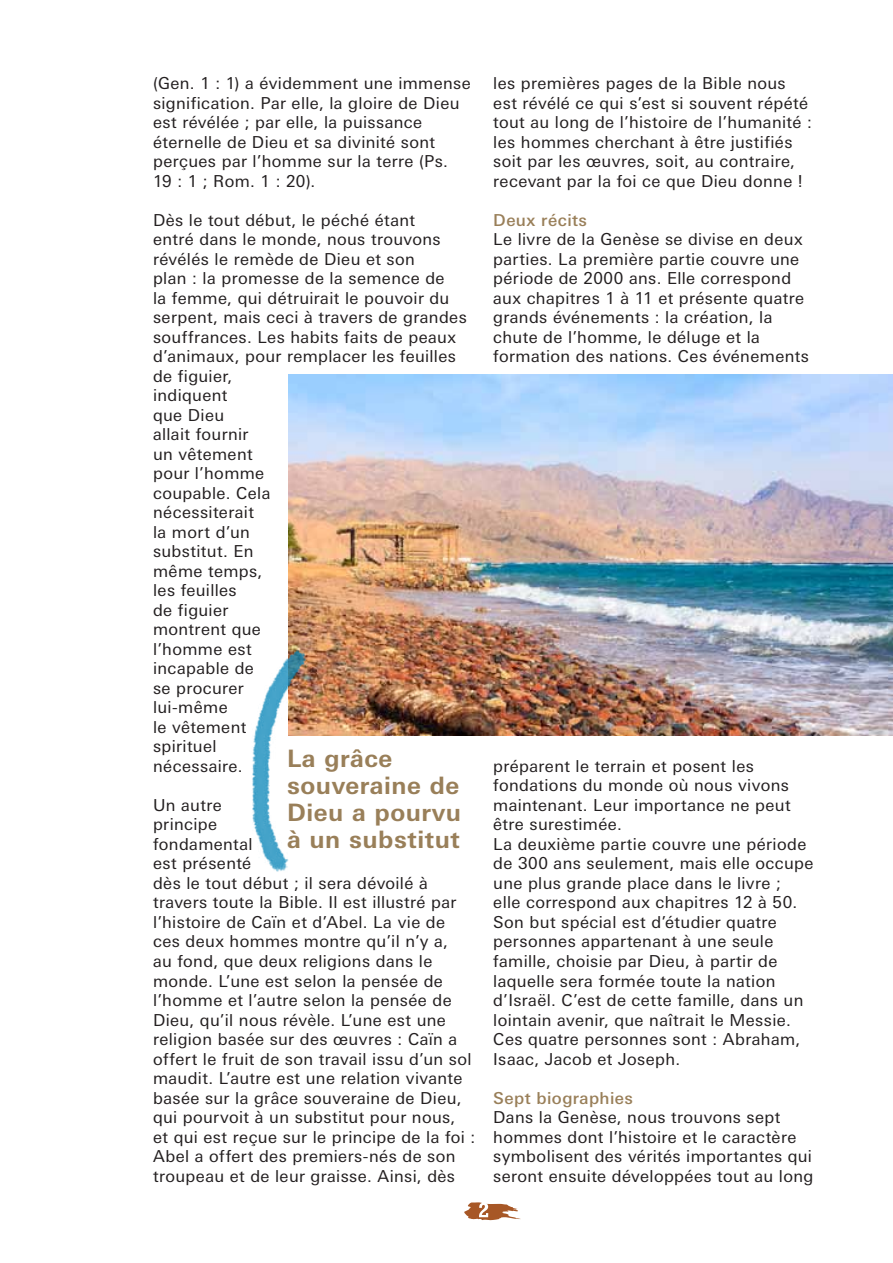
<style>
.page{position:relative;width:893px;height:1263px;background:#fff}
.page>*{position:absolute;margin:0;border:0;box-sizing:border-box;transform-origin:0 0}
.t1{font:700 24px/27px "LT Univers Basic";letter-spacing:.025em;color:#997f59}
.t2{font:16.5px/19.5px "LT Univers Basic";letter-spacing:.025em;color:#231f20}
.t3{font:500 16.5px "LT Univers Basic";letter-spacing:.03em;color:#997f59}
</style>
<div class="page">
<svg style="left:464px;top:1202px;width:57px;height:18px"></svg>
<img style="left:288px;top:374px;width:605px;height:361px">
<img style="left:252px;top:606px;width:285px;height:266px">
<p class="t2" style="left:153px;top:74px;width:319px">(Gen 1. 1: ) a évidemment une immense signification. Par elle la, gloire de Dieu est révélée ; par elle la, puissance éternelle de Dieu et sa divinité sont perçues par ’l homme sur la terre (Ps.<br>1 9 1: ; R o m 1. : 2 0 .(</p>
<p class="t2" style="left:153px;top:210px;width:315px">Dès le tout début le, péché étant<br>entré dans le monde, nous trouvons révélés le remède de Dieu et son<br>plan la: promesse de la semence de<br>la femme, qui détruirait le pouvoir du serpent, mais ceci à travers de grandes souffrances. Les habits faits de peaux d’animaux, pour remplacer les feuilles de figuier,<br>indiquent<br>que Dieu<br>allait fournir<br>un vêtement<br>pour ’l homme<br>coupable. Cela<br>nécessiterait<br>la mort d’un<br>substitut. En<br>même temps,<br>les feuilles<br>de figuier<br>montrent que<br>’l homme est<br>incapable de<br>se procurer<br>lui-même<br>le vêtement<br>spirituel<br>nécessaire.</p>
<p class="t2" style="left:153px;top:795px;width:324px">Un autre<br>principe<br>fondamental<br>est présenté<br>dès le tout début ; il sera dévoilé à travers toute la Bible. Il est illustré par<br>’l histoire de Caïn et d’Abel. La vie de<br>c e s d e u x h o m m e s m o n t r e q u ,ay’ni l’<br>au fond, que deux religions dans le monde ’L. une est selon la pensée de<br>’l homme et ’l autre selon la pensée de<br>Dieu, qu i l’ nous révèle ’L. une est une religion basée sur des œuvres : Caïn a offert le fruit de son travail issu d’un sol maudit ’L. autre est une relation vivante basée sur la grâce souveraine de Dieu, qui pourvoit à un substitut pour nous,<br>et qui est reçue sur le principe de la foi :<br>Abel a offert des premiers-nés de son troupeau et de leur graisse. Ainsi, dès</p>
<h1 class="t1" style="left:287px;top:745px;width:175px">La grâce souveraine de<br>Dieu a pourvu à un substitut</h1>
<p class="t2" style="left:493px;top:74px;width:320px">les premières pages de la Bible nous est révélé ce qui ’s est si souvent répété tout au long de ’l histoire de ’l humanité : les hommes cherchant à être justifiés soit par les œuvres, soit, au contraire, recevant par la foi ce que Dieu donne !</p>
<p class="t3" style="left:493px;top:210px;width:95px">Deux récits</p>
<p class="t2" style="left:493px;top:230px;width:317px">Le livre de la Genèse se divise en deux parties. La première partie couvre une période de 2000 ans. Elle correspond aux chapitres 1 à 11 et présente quatre grands événements la: création la, chute de ’l homme le, déluge et la formation des nations. Ces événements</p>
<p class="t2" style="left:493px;top:756px;width:322px">préparent le terrain et posent les fondations du monde où nous vivons maintenant. Leur importance ne peut être surestimée.<br>La deuxième partie couvre une période de 300 ans seulement, mais elle occupe une plus grande place dans le livre ;<br>elle correspond aux chapitres 12 à 50.<br>Son but spécial est d’étudier quatre personnes appartenant à une seule famille, choisie par Dieu à, partir de laquelle sera formée toute la nation d’Israël C. ’est de cette famille, dans un lointain avenir, que naîtrait le Messie.<br>Ces quatre personnes sont : Abraham, Isaac, Jacob et Joseph.</p>
<p class="t3" style="left:493px;top:1088px;width:141px">Sept biographies</p>
<p class="t2" style="left:493px;top:1107px;width:322px">Dans la Genèse, nous trouvons sept hommes dont ’l histoire et le caractère symbolisent des vérités importantes qui seront ensuite développées tout au long</p>
</div>
